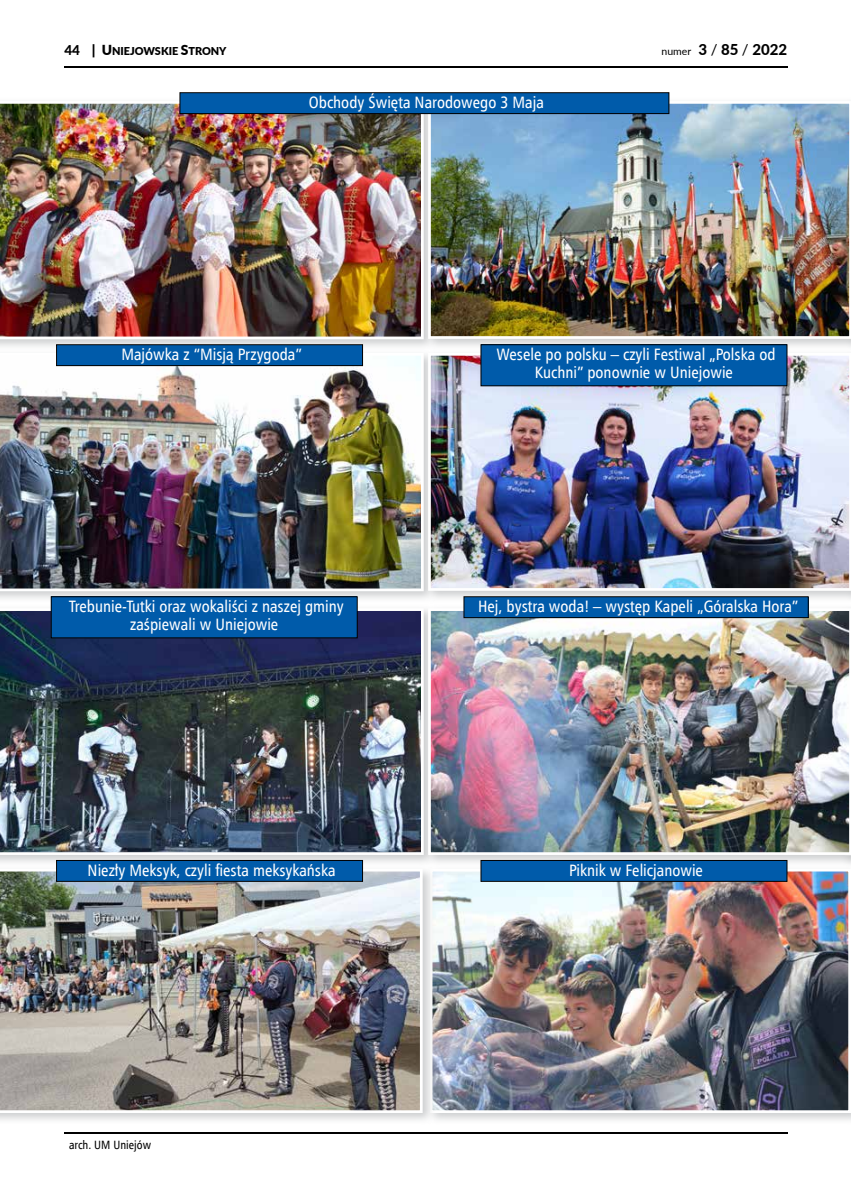
<style>
.page{position:relative;width:851px;height:1191px;background:#fff}
.page>*{position:absolute;margin:0;border:0;box-sizing:border-box;transform-origin:0 0}
.t1{font:16.5px/18px "Humnst 777 Cn EU";color:#fff;text-align:center}
.t2{font:800 15px "Lato";color:#000}
.t3{font:12px "Humnst 777 Cn EU";color:#000}
.t4{font:900 10.8px "Lato";color:#000}
.s1{font-weight:800;font-size:13.5px}
.s2{font-size:13.8px}
.s3{font-weight:400;font-size:10.5px}
.s4{font-weight:400}
</style>
<div class="page">
<hr style="left:64px;top:66px;width:723px;height:2px;background:#000">
<hr style="left:64px;top:1132px;width:723px;height:1px;background:#000">
<div style="left:0;top:604px;width:436px;height:263px;background:#bcbec0;opacity:.75"></div>
<img style="left:0;top:608px;width:423px;height:247px">
<div style="left:425px;top:864px;width:425px;height:261px;background:#bcbec0;opacity:.75"></div>
<img style="left:435px;top:872px;width:411px;height:237px">
<div style="left:429px;top:868px;width:421px;height:245px;border:3px solid #fff"></div>
<div style="left:424px;top:604px;width:426px;height:263px;background:#bcbec0;opacity:.75"></div>
<img style="left:432px;top:612px;width:414px;height:239px">
<div style="left:428px;top:608px;width:422px;height:247px;border:3px solid #fff"></div>
<div style="left:0;top:349px;width:436px;height:254px;background:#bcbec0;opacity:.75"></div>
<img style="left:0;top:353px;width:423px;height:238px">
<div style="left:0;top:97px;width:436px;height:254px;background:#bcbec0;opacity:.75"></div>
<img style="left:0;top:101px;width:423px;height:238px">
<div style="left:0;top:864px;width:435px;height:261px;background:#bcbec0;opacity:.75"></div>
<img style="left:0;top:868px;width:422px;height:245px">
<div style="left:424px;top:349px;width:426px;height:254px;background:#bcbec0;opacity:.75"></div>
<img style="left:432px;top:357px;width:414px;height:230px">
<div style="left:428px;top:353px;width:422px;height:238px;border:3px solid #fff"></div>
<div style="left:424px;top:97px;width:426px;height:254px;background:#bcbec0;opacity:.75"></div>
<img style="left:432px;top:105px;width:414px;height:230px">
<div style="left:428px;top:101px;width:422px;height:238px;border:3px solid #fff"></div>
<div style="left:180px;top:93px;width:488px;height:21px;background:#005baa"></div>
<div style="left:180px;top:92px;width:489px;height:22px;border:1px solid #000"></div>
<div style="left:57px;top:345px;width:305px;height:20px;background:#005baa"></div>
<div style="left:56px;top:344px;width:306px;height:22px;border:1px solid #000"></div>
<div style="left:57px;top:860px;width:305px;height:21px;background:#005baa"></div>
<div style="left:56px;top:860px;width:306px;height:21px;border:1px solid #000"></div>
<div style="left:481px;top:345px;width:305px;height:41px;background:#005baa"></div>
<div style="left:480px;top:344px;width:307px;height:42px;border:1px solid #000"></div>
<div style="left:51px;top:597px;width:306px;height:41px;background:#005baa"></div>
<div style="left:51px;top:596px;width:306px;height:42px;border:1px solid #000"></div>
<div style="left:464px;top:597px;width:344px;height:20px;background:#005baa"></div>
<div style="left:463px;top:596px;width:345px;height:22px;border:1px solid #000"></div>
<div style="left:481px;top:860px;width:305px;height:21px;background:#005baa"></div>
<div style="left:480px;top:860px;width:307px;height:21px;border:1px solid #000"></div>
<p class="t4" style="left:64px;top:43px;width:164px"><span class="s1">44</span> <span class="s2">| U</span>NIEJOWSKIE <span class="s2">S</span>TRONY</p>
<p class="t2" style="left:661px;top:39px;width:127px"><span class="s3">numer</span> 3 <span class="s4">/</span> 85 <span class="s4">/</span> 2022</p>
<p class="t1" style="left:309px;top:93px;width:236px">Obchody Święta Narodowego 3 Maja</p>
<p class="t1" style="left:121px;top:345px;width:182px">Majówka z “Misją Przygoda”</p>
<p class="t1" style="left:496px;top:345px;width:280px">Wesele po polsku – czyli Festiwal „Polska od<br>Kuchni” ponownie w Uniejowie</p>
<p class="t1" style="left:69px;top:597px;width:276px">Trebunie-Tutki oraz wokaliści z naszej gminy zaśpiewali w Uniejowie</p>
<p class="t1" style="left:478px;top:597px;width:321px">Hej, bystra woda! – występ Kapeli „Góralska Hora”</p>
<p class="t1" style="left:88px;top:861px;width:249px">Niezły Meksyk, czyli fiesta meksykańska</p>
<p class="t3" style="left:69px;top:1137px;width:84px">arch. UM Uniejów</p>
<p class="t1" style="left:569px;top:861px;width:135px">Piknik w Felicjanowie</p>
</div>
